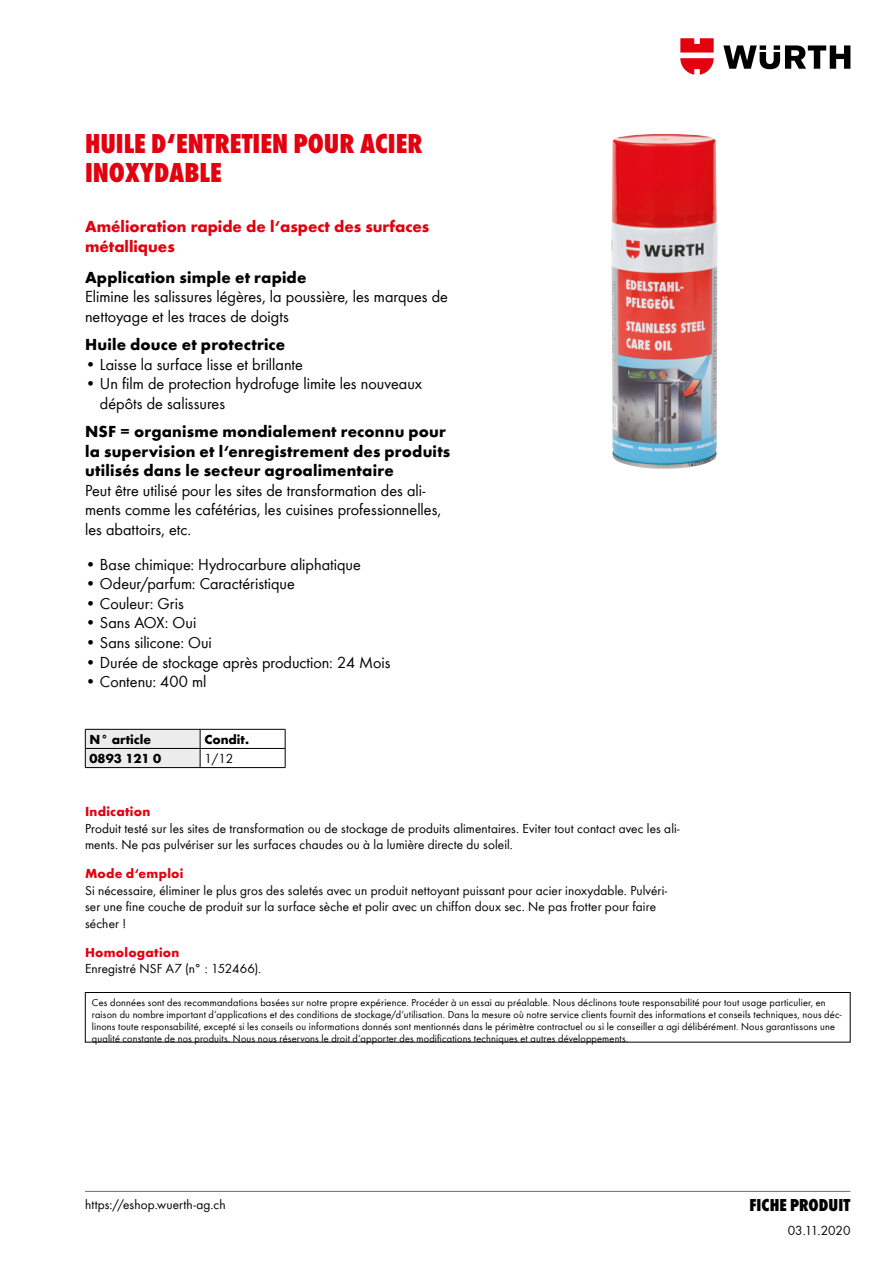
<style>
.page{position:relative;width:893px;height:1263px;background:#fff}
.page>*{position:absolute;margin:0;border:0;box-sizing:border-box;transform-origin:0 0}
.t1{font:800 condensed 28.5px/28.7px "Wuerth Global";color:#e3000f}
.t2{font:800 condensed 18px "Wuerth Global";letter-spacing:.005em;color:#000}
.t3{font:16.5px/19.5px "Wuerth Global";color:#000}
.t4{font:700 16.5px/19.5px "Wuerth Global";letter-spacing:.01em;color:#000}
.t5{font:700 16.5px/19.5px "Wuerth Global";color:#e3000f}
.t6{font:13.5px/16.5px "Wuerth Global";letter-spacing:.01em;color:#000}
.t7{font:700 13.5px "Wuerth Global";letter-spacing:.02em;color:#e3000f}
.t8{font:700 13.5px "Wuerth Global";color:#000}
.t9{font:10.5px/12px "Wuerth Global";letter-spacing:.015em;color:#000}
</style>
<div class="page">
<svg style="left:723px;top:45px;width:127px;height:24px"></svg>
<svg style="left:680px;top:38px;width:34px;height:37px"></svg>
<hr style="left:85px;top:1191px;width:765px;height:1px;background:#6f6f6e">
<div style="left:85px;top:992px;width:765px;height:50px;border:1px solid #000"></div>
<hr style="left:200px;top:729px;width:85px;height:1px;background:#000">
<hr style="left:85px;top:767px;width:115px;height:1px;background:#000">
<hr style="left:200px;top:748px;width:85px;height:1px;background:#000">
<svg style="left:85px;top:729px;width:116px;height:38px;background:#ddddde"></svg>
<svg style="left:285px;top:729px;width:1px;height:38px"></svg>
<hr style="left:200px;top:767px;width:85px;height:1px;background:#000">
<img style="left:611px;top:134px;width:106px;height:335px">
<h1 class="t1" style="left:85px;top:129px;width:339px">HUILE D‘ENTRETIEN POUR ACIER<br>INOXYDABLE</h1>
<h3 class="t5" style="left:85px;top:217px;width:346px">Amélioration rapide de l‘aspect des surfaces métalliques</h3>
<h3 class="t4" style="left:85px;top:267px;width:223px">Application simple et rapide</h3>
<h3 class="t3" style="left:85px;top:287px;width:364px">Elimine les salissures légères, la poussière, les marques de nettoyage et les traces de doigts</h3>
<h3 class="t4" style="left:85px;top:335px;width:202px">Huile douce et protectrice</h3>
<h3 class="t3" style="left:85px;top:354px;width:219px">• Laisse la surface lisse et brillante</h3>
<h3 class="t3" style="left:100px;top:374px;width:324px;text-indent:-15px">• Un film de protection hydrofuge limite les nouveaux dépôts de salissures</h3>
<h3 class="t4" style="left:85px;top:422px;width:367px">NSF = organisme mondialement reconnu pour la supervision et l‘enregistrement des produits utilisés dans le secteur agroalimentaire</h3>
<h3 class="t3" style="left:85px;top:480px;width:358px">Peut être utilisé pour les sites de transformation des ali&shy;ments comme les cafétérias, les cuisines professionnelles, les abattoirs, etc.</h3>
<h3 class="t3" style="left:85px;top:554px;width:277px">• Base chimique: Hydrocarbure aliphatique</h3>
<h3 class="t3" style="left:85px;top:574px;width:211px">• Odeur/parfum: Caractéristique</h3>
<h3 class="t3" style="left:85px;top:593px;width:100px">• Couleur: Gris</h3>
<h3 class="t3" style="left:85px;top:613px;width:113px">• Sans AOX: Oui</h3>
<h3 class="t3" style="left:85px;top:632px;width:128px">• Sans silicone: Oui</h3>
<h3 class="t3" style="left:85px;top:652px;width:307px">• Durée de stockage après production: 24 Mois</h3>
<h3 class="t3" style="left:85px;top:672px;width:123px">• Contenu: 400 ml</h3>
<p class="t8" style="left:90px;top:731px;width:63px">N° article</p>
<p class="t8" style="left:204px;top:731px;width:46px">Condit.</p>
<p class="t8" style="left:90px;top:750px;width:73px">0893 121 0</p>
<p class="t6" style="left:204px;top:750px;width:30px">1/12</p>
<p class="t7" style="left:85px;top:803px;width:67px">Indication</p>
<p class="t6" style="left:85px;top:819px;width:596px">Produit testé sur les sites de transformation ou de stockage de produits alimentaires. Eviter tout contact avec les ali&shy;ments. Ne pas pulvériser sur les surfaces chaudes ou à la lumière directe du soleil.</p>
<p class="t7" style="left:85px;top:865px;width:100px">Mode d‘emploi</p>
<p class="t6" style="left:85px;top:882px;width:584px">Si nécessaire, éliminer le plus gros des saletés avec un produit nettoyant puissant pour acier inoxydable. Pulvéri&shy;ser une fine couche de produit sur la surface sèche et polir avec un chiffon doux sec. Ne pas frotter pour faire sécher !</p>
<p class="t7" style="left:85px;top:944px;width:96px">Homologation</p>
<p class="t6" style="left:85px;top:960px;width:178px">Enregistré NSF A7 (n° : 152466).</p>
<p class="t9" style="left:92px;top:996px;width:751px">Ces données sont des recommandations basées sur notre propre expérience. Procéder à un essai au préalable. Nous déclinons toute responsabilité pour tout usage particulier, en raison du nombre important d‘applications et des conditions de stockage/d‘utilisation. Dans la mesure où notre service clients fournit des informations et conseils techniques, nous déc&shy;linons toute responsabilité, excepté si les conseils ou informations donnés sont mentionnés dans le périmètre contractuel ou si le conseiller a agi délibérément. Nous garantissons une qualité constante de nos produits. Nous nous réservons le droit d‘apporter des modifications techniques et autres développements.</p>
<p class="t6" style="left:85px;top:1196px;width:142px">https://eshop.wuerth-ag.ch</p>
<h2 class="t2" style="left:749px;top:1194px;width:103px">FICHE PRODUIT</h2>
<p class="t6" style="left:788px;top:1222px;width:64px">03.11.2020</p>
</div>
